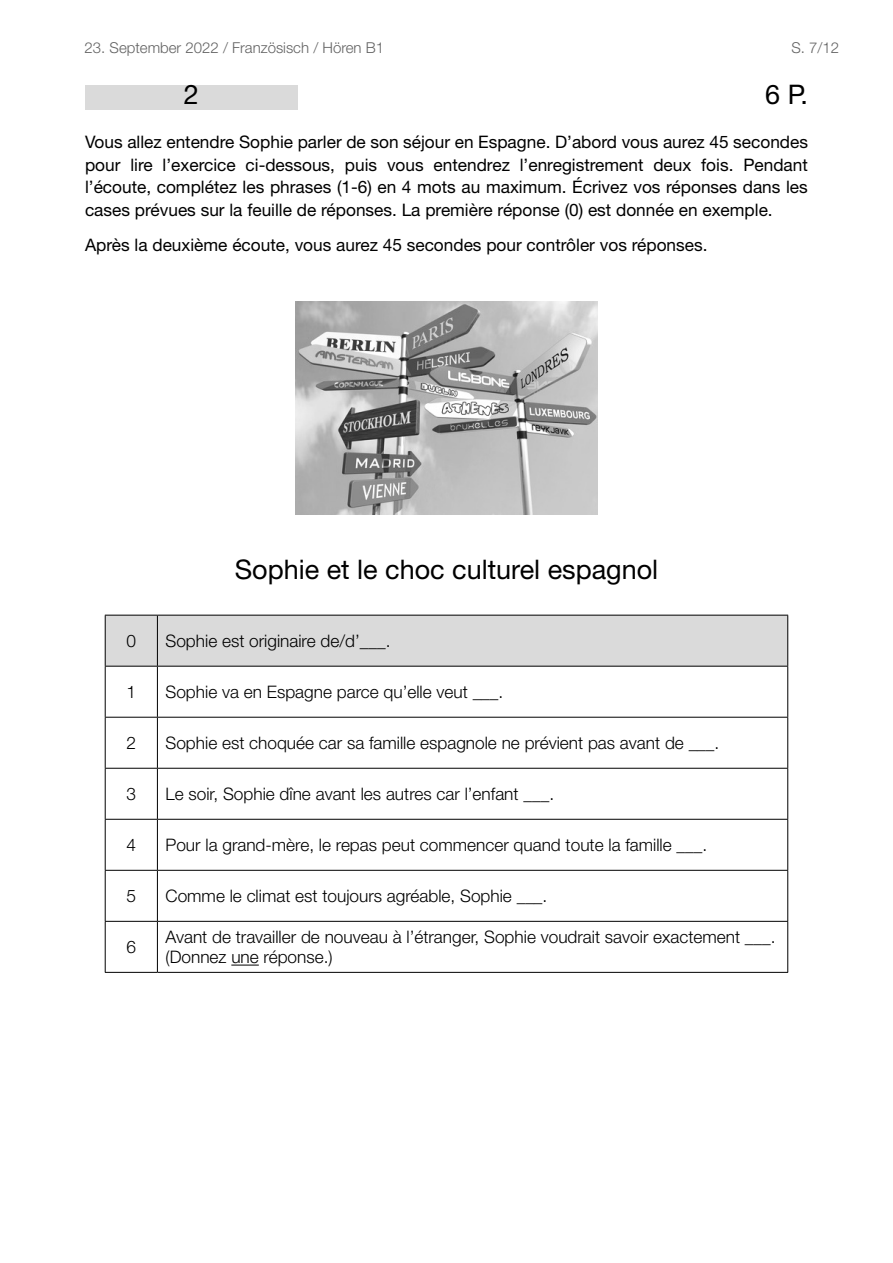
<style>
.page{position:relative;width:893px;height:1263px;background:#fff}
.page>*{position:absolute;margin:0;border:0;box-sizing:border-box;transform-origin:0 0}
.t1{font:27px "Helvetica Neue LT Pro";color:#000}
.t2{font:300 17.25px/20.7px "Helvetica Neue LT Pro";color:#000}
.t3{font:17.25px/22.5px "Helvetica Neue LT Pro";color:#000;text-align:justify}
.t4{font:300 15px "Helvetica Neue LT Std";color:#636363}
</style>
<div class="page">
<div style="left:85px;top:85px;width:213px;height:24px;background:#dadada"></div>
<div style="left:106px;top:616px;width:681px;height:50px;background:#dadada"></div>
<hr style="left:105px;top:615px;width:52px;height:1px;background:#000">
<hr style="left:157px;top:615px;width:631px;height:1px;background:#000">
<hr style="left:105px;top:666px;width:52px;height:1px;background:#000">
<hr style="left:157px;top:666px;width:631px;height:1px;background:#000">
<hr style="left:105px;top:717px;width:52px;height:1px;background:#000">
<hr style="left:157px;top:717px;width:631px;height:1px;background:#000">
<hr style="left:105px;top:768px;width:52px;height:1px;background:#000">
<hr style="left:157px;top:768px;width:631px;height:1px;background:#000">
<hr style="left:105px;top:819px;width:52px;height:1px;background:#000">
<hr style="left:157px;top:819px;width:631px;height:1px;background:#000">
<hr style="left:105px;top:870px;width:52px;height:1px;background:#000">
<hr style="left:157px;top:870px;width:631px;height:1px;background:#000">
<hr style="left:105px;top:921px;width:52px;height:1px;background:#000">
<hr style="left:157px;top:921px;width:631px;height:1px;background:#000">
<hr style="left:105px;top:972px;width:52px;height:1px;background:#000">
<hr style="left:157px;top:972px;width:631px;height:1px;background:#000">
<hr style="left:105px;top:615px;width:1px;height:51px;background:#000">
<hr style="left:105px;top:666px;width:1px;height:51px;background:#000">
<hr style="left:105px;top:717px;width:1px;height:51px;background:#000">
<hr style="left:105px;top:769px;width:1px;height:50px;background:#000">
<hr style="left:105px;top:820px;width:1px;height:50px;background:#000">
<hr style="left:105px;top:871px;width:1px;height:50px;background:#000">
<hr style="left:105px;top:922px;width:1px;height:50px;background:#000">
<hr style="left:157px;top:615px;width:1px;height:51px;background:#000">
<hr style="left:787px;top:615px;width:1px;height:51px;background:#000">
<hr style="left:157px;top:666px;width:1px;height:51px;background:#000">
<hr style="left:787px;top:666px;width:1px;height:51px;background:#000">
<hr style="left:157px;top:717px;width:1px;height:51px;background:#000">
<hr style="left:787px;top:717px;width:1px;height:51px;background:#000">
<hr style="left:157px;top:769px;width:1px;height:50px;background:#000">
<hr style="left:787px;top:769px;width:1px;height:50px;background:#000">
<hr style="left:157px;top:820px;width:1px;height:50px;background:#000">
<hr style="left:787px;top:820px;width:1px;height:50px;background:#000">
<hr style="left:157px;top:871px;width:1px;height:50px;background:#000">
<hr style="left:787px;top:871px;width:1px;height:50px;background:#000">
<hr style="left:157px;top:922px;width:1px;height:50px;background:#000">
<hr style="left:787px;top:922px;width:1px;height:50px;background:#000">
<svg style="left:231px;top:965px;width:28px;height:1px"></svg>
<img style="left:296px;top:302px;width:301px;height:212px">
<p class="t4" style="left:85px;top:39px;width:301px">23. September 2022 / Französisch / Hören B1</p>
<p class="t4" style="left:791px;top:39px;width:49px">S. 7/12</p>
<h1 class="t1" style="left:184px;top:78px;width:17px">2</h1>
<h1 class="t1" style="left:765px;top:78px;width:44px">6 P.</h1>
<p class="t3" style="left:85px;top:130px;width:724px">Vous allez entendre Sophie parler de son séjour en Espagne. D’abord vous aurez 45 secondes pour lire l’exercice ci-dessous, puis vous entendrez l’enregistrement deux fois. Pendant l’écoute, complétez les phrases (1-6) en 4 mots au maximum. Écrivez vos réponses dans les cases prévues sur la feuille de réponses. La première réponse (0) est donnée en exemple.</p>
<p class="t3" style="left:85px;top:233px;width:624px">Après la deuxième écoute, vous aurez 45 secondes pour contrôler vos réponses.</p>
<h1 class="t1" style="left:235px;top:553px;width:425px">Sophie et le choc culturel espagnol</h1>
<p class="t2" style="left:127px;top:630px;width:11px">0</p>
<p class="t2" style="left:166px;top:630px;width:226px">Sophie est originaire de/d’___.</p>
<p class="t2" style="left:127px;top:681px;width:11px">1</p>
<p class="t2" style="left:166px;top:681px;width:339px">Sophie va en Espagne parce qu’elle veut ___.</p>
<p class="t2" style="left:127px;top:732px;width:11px">2</p>
<p class="t2" style="left:166px;top:732px;width:555px">Sophie est choquée car sa famille espagnole ne prévient pas avant de ___.</p>
<p class="t2" style="left:127px;top:783px;width:11px">3</p>
<p class="t2" style="left:166px;top:783px;width:390px">Le soir, Sophie dîne avant les autres car l’enfant ___.</p>
<p class="t2" style="left:127px;top:834px;width:11px">4</p>
<p class="t2" style="left:166px;top:834px;width:543px">Pour la grand-mère, le repas peut commencer quand toute la famille ___.</p>
<p class="t2" style="left:127px;top:885px;width:11px">5</p>
<p class="t2" style="left:166px;top:885px;width:383px">Comme le climat est toujours agréable, Sophie ___.</p>
<p class="t2" style="left:127px;top:936px;width:11px">6</p>
<p class="t2" style="left:166px;top:926px;width:612px">Avant de travailler de nouveau à l’étranger, Sophie voudrait savoir exactement ___. (Donnez une réponse.)</p>
</div>
